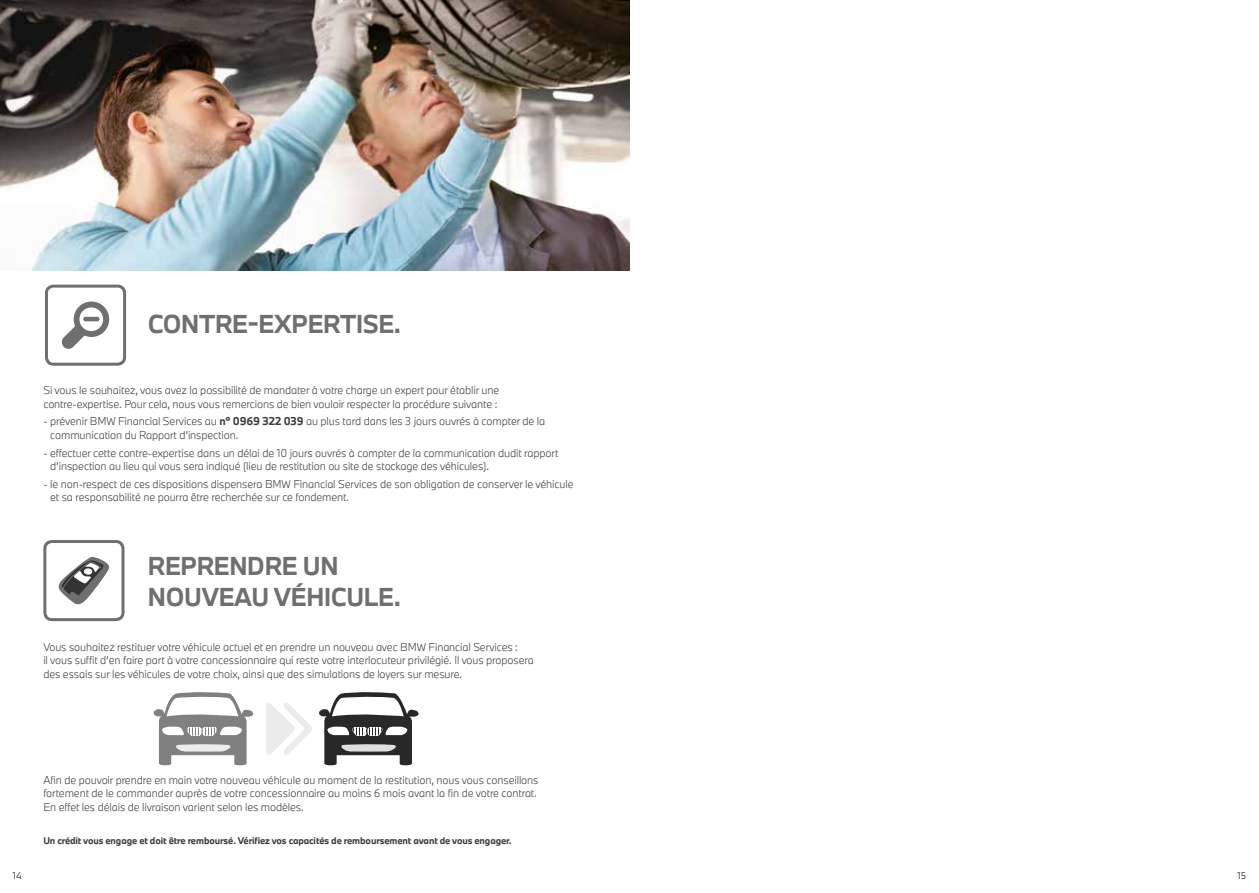
<style>
.page{position:relative;width:1259px;height:893px;background:#fff}
.page>*{position:absolute;margin:0;border:0;box-sizing:border-box;transform-origin:0 0}
.t1{font:700 24px/30.8px "BMW Type Next Latin";letter-spacing:-.01em;color:#706f6f}
.t2{font:300 10.5px/13.5px "BMW Type Next Latin";letter-spacing:-.01em;color:#3c3c3b}
.t3{font:700 9px "BMW Type Next Latin";letter-spacing:-.01em;color:#3c3c3b}
.t4{font:300 9px "BMW Type Next Latin";color:#000}
.s1{font-weight:700}
</style>
<div class="page">
<svg style="left:319px;top:692px;width:100px;height:74px"></svg>
<svg style="left:153px;top:692px;width:101px;height:74px"></svg>
<svg style="left:266px;top:703px;width:46px;height:52px"></svg>
<svg style="left:43px;top:540px;width:81px;height:81px"></svg>
<svg style="left:45px;top:285px;width:81px;height:81px"></svg>
<img style="left:0;top:0;width:629px;height:270px">
<h1 class="t1" style="left:148px;top:308px;width:255px">CONTRE-EXPERTISE.</h1>
<p class="t2" style="left:43px;top:383px;width:457px">Si vous le souhaitez, vous avez la possibilité de mandater à votre charge un expert pour établir une contre‑expertise. Pour cela, nous vous remercions de bien vouloir respecter la procédure suivante :</p>
<p class="t2" style="left:50px;top:414px;width:496px;text-indent:-7px">- prévenir BMW Financial Services au <span class="s1">n° 0969 322 039</span> au plus tard dans les 3 jours ouvrés à compter de la communication du Rapport d’inspection.</p>
<p class="t2" style="left:50px;top:446px;width:510px;text-indent:-7px">- effectuer cette contre-expertise dans un délai de 10 jours ouvrés à compter de la communication dudit rapport d’inspection au lieu qui vous sera indiqué (lieu de restitution ou site de stockage des véhicules).</p>
<p class="t2" style="left:50px;top:477px;width:525px;text-indent:-7px">- le non-respect de ces dispositions dispensera BMW Financial Services de son obligation de conserver le véhicule et sa responsabilité ne pourra être recherchée sur ce fondement.</p>
<h1 class="t1" style="left:148px;top:551px;width:255px">REPRENDRE UN<br>NOUVEAU VÉHICULE.</h1>
<p class="t2" style="left:43px;top:640px;width:492px">Vous souhaitez restituer votre véhicule actuel et en prendre un nouveau avec BMW Financial Services :<br>il vous suffit d’en faire part à votre concessionnaire qui reste votre interlocuteur privilégié. Il vous proposera des essais sur les véhicules de votre choix, ainsi que des simulations de loyers sur mesure.</p>
<p class="t2" style="left:43px;top:773px;width:497px">Afin de pouvoir prendre en main votre nouveau véhicule au moment de la restitution, nous vous conseillons fortement de le commander auprès de votre concessionnaire au moins 6 mois avant la fin de votre contrat.<br>En effet les délais de livraison varient selon les modèles.</p>
<p class="t3" style="left:43px;top:834px;width:470px">Un crédit vous engage et doit être remboursé. Vérifiez vos capacités de remboursement avant de vous engager.</p>
<p class="t4" style="left:13px;top:870px;width:10px">14</p>
<p class="t4" style="left:1237px;top:870px;width:10px">15</p>
</div>
